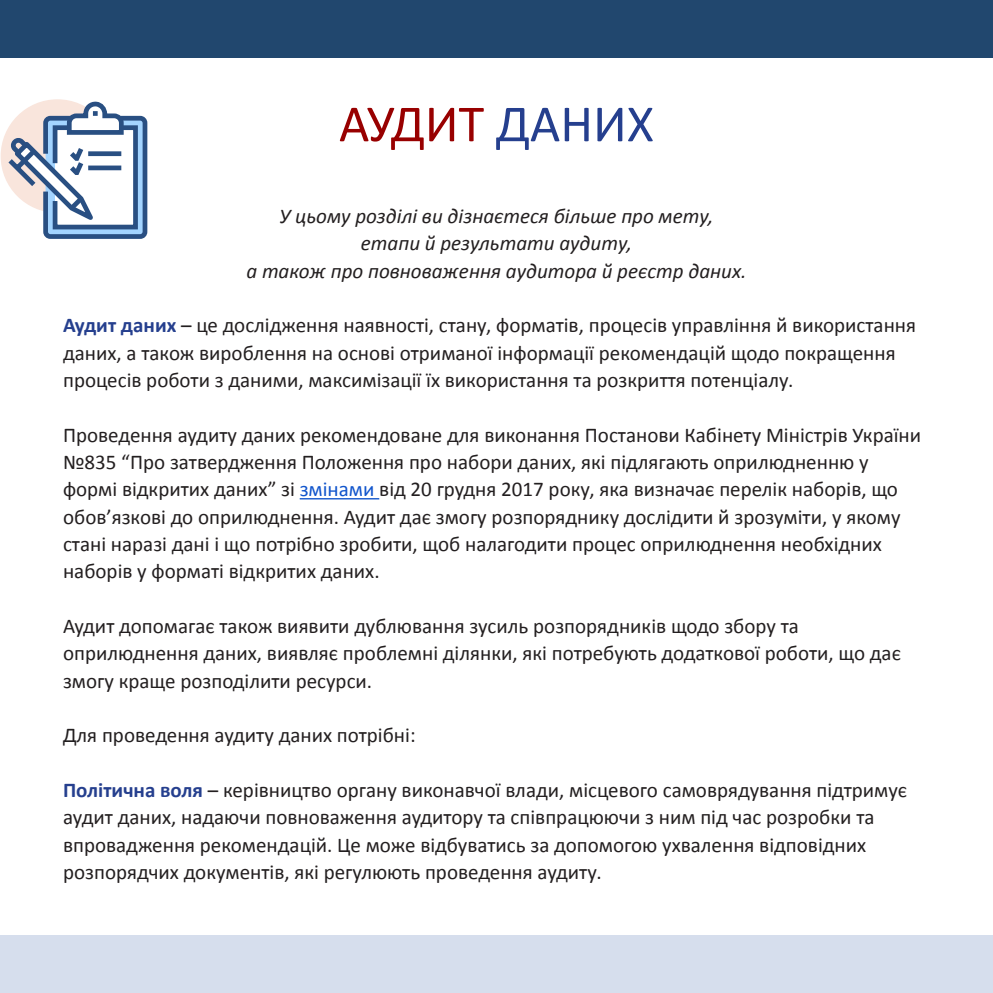
<style>
.page{position:relative;width:993px;height:993px;background:#fff}
.page>*{position:absolute;margin:0;border:0;box-sizing:border-box;transform-origin:0 0}
.Стиль_абзаца_2{font:52.5px "Calibri";color:#980000}
.t1{font:21px/27.3px "Calibri";color:#231f20}
.t2{font:italic 21px/27.3px "Calibri";color:#231f20;text-align:center}
.s1{color:#253f8e}
.s2{font-weight:700;color:#253f8e}
.s3{color:#15c}
</style>
<div class="page">
<div style="left:0;top:935px;width:992px;height:57px;background:#d6deed"></div>
<div style="left:0;top:0;width:992px;height:57px;background:#21476e"></div>
<hr style="left:299px;top:498px;width:80px;height:1px;background:#15c">
<div style="left:43px;top:116px;width:104px;height:123px;border:5px solid #294f82;border-radius:5px"></div>
<svg style="left:3px;top:99px;width:137px;height:133px"></svg>
<p class="Стиль_абзаца_2" style="left:339px;top:87px;width:316px">АУДИТ <span class="s1">ДАНИХ</span></p>
<p class="t2" style="left:246px;top:201px;width:501px">У цьому розділі ви дізнаєтеся більше про мету,<br>етапи й результати аудиту,<br>а також про повноваження аудитора й реєстр даних.</p>
<p class="t1" style="left:63px;top:311px;width:854px"><span class="s2">Аудит даних</span> – це дослідження наявності, стану, форматів, процесів управління й використання даних, а також вироблення на основі отриманої інформації рекомендацій щодо покращення процесів роботи з даними, максимізації їх використання та розкриття потенціалу.</p>
<p class="t1" style="left:63px;top:420px;width:859px">Проведення аудиту даних рекомендоване для виконання Постанови Кабінету Міністрів України №835 “Про затвердження Положення про набори даних, які підлягають оприлюдненню у формі відкритих даних” зі <span class="s3">змінами</span> від 20 грудня 2017 року, яка визначає перелік наборів, що обов’язкові до оприлюднення. Аудит дає змогу розпоряднику дослідити й зрозуміти, у якому стані наразі дані і що потрібно зробити, щоб налагодити процес оприлюднення необхідних наборів у форматі відкритих даних.</p>
<p class="t1" style="left:63px;top:611px;width:839px">Аудит допомагає також виявити дублювання зусиль розпорядників щодо збору та оприлюднення даних, виявляє проблемні ділянки, які потребують додаткової роботи, що дає змогу краще розподілити ресурси.</p>
<p class="t1" style="left:63px;top:720px;width:354px">Для проведення аудиту даних потрібні:</p>
<p class="t1" style="left:63px;top:775px;width:845px"><span class="s2">Політична воля</span> – керівництво органу виконавчої влади, місцевого самоврядування підтримує аудит даних, надаючи повноваження аудитору та співпрацюючи з ним під час розробки та впровадження рекомендацій. Це може відбуватись за допомогою ухвалення відповідних розпорядчих документів, які регулюють проведення аудиту.</p>
</div>
